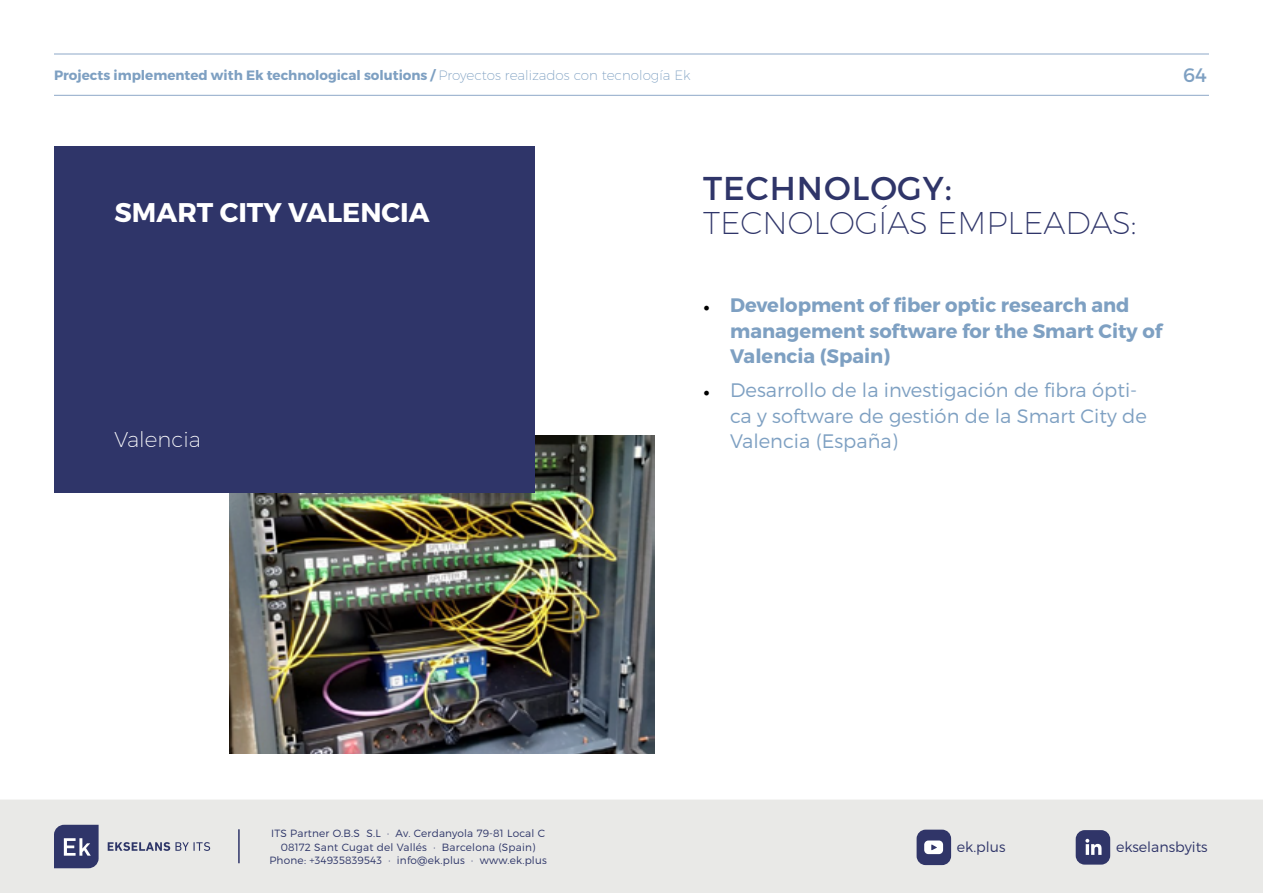
<style>
.page{position:relative;width:1263px;height:893px;background:#fff}
.page>*{position:absolute;margin:0;border:0;box-sizing:border-box;transform-origin:0 0}
.t1{font:33px "Montserrat";letter-spacing:.03em;color:#2f3569}
.t2{font:200 31.5px "Montserrat";color:#2f3569}
.t3{font:700 27px "Montserrat";color:#fff}
.t4{font:200 21.45px "Montserrat";color:#fff}
.t5{font:300 19.5px/25.5px "Montserrat";color:#7ea0c2}
.t6{font:700 19.5px/25.5px "Montserrat";color:#7ea0c2}
.t7{font:19.5px "Montserrat";color:#7ea0c2}
.t8{font:300 14.25px "Montserrat";color:#2f3569}
.t9{font:700 13.5px "Montserrat";color:#7ea0c2}
.t10{font:300 10.5px/13.5px "Montserrat";letter-spacing:.02em;color:#2d3568;text-align:center}
.s1{font-weight:200}
.s2{font-family:"Minion Pro";font-weight:400;font-size:18px;color:#000}
</style>
<div class="page">
<div style="left:0;top:799px;width:1263px;height:94px;background:#e9e9e7"></div>
<svg style="left:54px;top:825px;width:45px;height:43px"></svg>
<svg style="left:108px;top:842px;width:102px;height:9px"></svg>
<hr style="left:238px;top:829px;width:2px;height:34px;background:#2f3569">
<hr style="left:54px;top:53px;width:1155px;height:2px;background:#9ab2ce">
<hr style="left:54px;top:95px;width:1155px;height:1px;background:#9ab2ce">
<div style="left:916px;top:830px;width:35px;height:35px;background:#303568;border-radius:9px"></div>
<svg style="left:924px;top:840px;width:19px;height:14px"></svg>
<div style="left:1076px;top:830px;width:34px;height:35px;background:#303568;border-radius:9px"></div>
<svg style="left:1085px;top:839px;width:16px;height:16px"></svg>
<img style="left:230px;top:435px;width:424px;height:319px">
<div style="left:54px;top:146px;width:480px;height:346px;background:#2f3569"></div>
<p class="t9" style="left:54px;top:66px;width:638px">Projects implemented with Ek technological solutions / <span class="s1">Proyectos realizados con tecnología Ek</span></p>
<h3 class="t7" style="left:1183px;top:63px;width:25px">64</h3>
<h3 class="t3" style="left:115px;top:196px;width:317px">SMART CITY VALENCIA</h3>
<h1 class="t1" style="left:703px;top:168px;width:250px">TECHNOLOGY:</h1>
<h2 class="t2" style="left:703px;top:204px;width:435px">TECNOLOGÍAS EMPLEADAS:</h2>
<h3 class="t6" style="left:730px;top:293px;width:434px;text-indent:-27px"><span class="s2">•</span> Development of fiber optic research and management software for the Smart City of<br>Valencia (Spain)</h3>
<h3 class="t5" style="left:730px;top:377px;width:418px;text-indent:-27px"><span class="s2">•</span> Desarrollo de la investigación de fibra ópti&shy;ca y software de gestión de la Smart City de</h3>
<h3 class="t4" style="left:115px;top:426px;width:88px">Valencia</h3>
<h3 class="t5" style="left:730px;top:428px;width:169px">Valencia (España)</h3>
<p class="t10" style="left:269px;top:826px;width:279px">ITS Partner O.B.S S.L · Av. Cerdanyola 79-81 Local C<br>08172 Sant Cugat del Vallés · Barcelona (Spain)<br>Phone: +34935839543 · info@ek.plus · www.ek.plus</p>
<h3 class="t8" style="left:957px;top:838px;width:50px">ek.plus</h3>
<h3 class="t8" style="left:1116px;top:838px;width:93px">ekselansbyits</h3>
</div>
